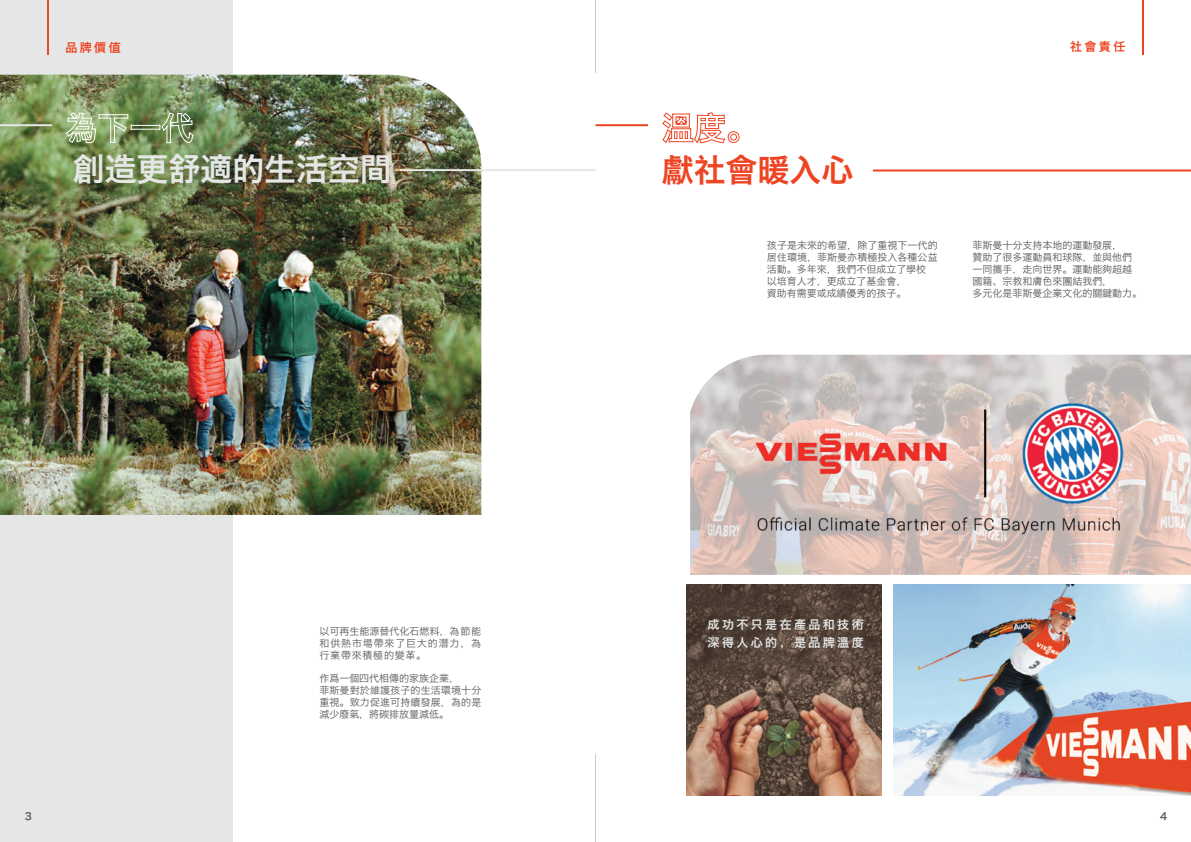
<style>
.page{position:relative;width:1191px;height:842px;background:#fff}
.page>*{position:absolute;margin:0;border:0;box-sizing:border-box;transform-origin:0 0}
.t1{font:31.9px "Hiragino Sans GB W6";color:#e5e6e6}
.t2{font:31.9px "Hiragino Sans GB W6";color:#ef4423}
.t3{font:12px/17.5px "Hiragino Sans GB W6";letter-spacing:.2em;color:#e5e6e6}
.t4{font:12px "Hiragino Sans GB W6";letter-spacing:.2em;color:#ef4423}
.t5{font:10px/12px "Hiragino Sans GB W3";color:#58595b}
.t6{font:10px "Hiragino Sans GB W6";color:#58595b}
</style>
<div class="page">
<img style="left:687px;top:584px;width:194px;height:211px">
<div style="left:0;top:0;width:232px;height:842px;background:#e5e6e6"></div>
<img style="left:0;top:75px;width:481px;height:440px">
<hr style="left:595px;top:124px;width:53px;height:2px;background:#ef4423">
<hr style="left:873px;top:169px;width:318px;height:2px;background:#ef4423">
<hr style="left:400px;top:169px;width:195px;height:2px;background:#e5e6e6">
<hr style="left:0;top:124px;width:52px;height:2px;background:#e5e6e6">
<hr style="left:1141px;top:0;width:2px;height:55px;background:#ef4423">
<hr style="left:48px;top:0;width:1px;height:55px;background:#ef4423">
<svg style="left:662px;top:112px;width:77px;height:32px"></svg>
<svg style="left:65px;top:112px;width:129px;height:32px;background:#8da375"></svg>
<img style="left:690px;top:355px;width:501px;height:220px">
<img style="left:893px;top:584px;width:297px;height:211px">
<img style="left:707px;top:365px;width:463px;height:199px">
<hr style="left:595px;top:0;width:1px;height:73px;background:#cccccb">
<hr style="left:595px;top:754px;width:1px;height:88px;background:#cccccb">
<p class="t4" style="left:65px;top:39px;width:57px">品牌價值</p>
<p class="t4" style="left:1070px;top:38px;width:57px">社會責任</p>
<h1 class="t1" style="left:73px;top:148px;width:320px">創造更舒適的生活空間</h1>
<h1 class="t2" style="left:662px;top:149px;width:193px">獻社會暖入心</h1>
<p class="t5" style="left:767px;top:239px;width:172px">孩子是未來的希望，除了重視下一代的居住環境，菲斯曼亦積極投入各種公益活動。多年來，我們不但成立了學校以培育人才，更成立了基金會，<br>資助有需要或成績優秀的孩子。</p>
<p class="t5" style="left:972px;top:239px;width:171px">菲斯曼十分支持本地的運動發展，<br>贊助了很多運動員和球隊，並與他們一同攜手，走向世界。運動能夠超越國籍、宗教和膚色來團結我們，<br>多元化是菲斯曼企業文化的關鍵動力。</p>
<p class="t5" style="left:319px;top:625px;width:163px;text-align:justify">以可再生能源替代化石燃料，為節能和供熱市場帶來了巨大的潛力，為行業帶來積極的變革。</p>
<p class="t3" style="left:707px;top:615px;width:157px">成功不只是在產品和技術深得人心的，是品牌溫度</p>
<p class="t5" style="left:319px;top:672px;width:163px">作爲一個四代相傳的家族企業，<br>菲斯曼對於維護孩子的生活環境十分重視。致力促進可持續發展，為的是減少廢氣，將碳排放量減低。</p>
<p class="t6" style="left:25px;top:809px;width:9px">3</p>
<p class="t6" style="left:1160px;top:809px;width:9px">4</p>
</div>
